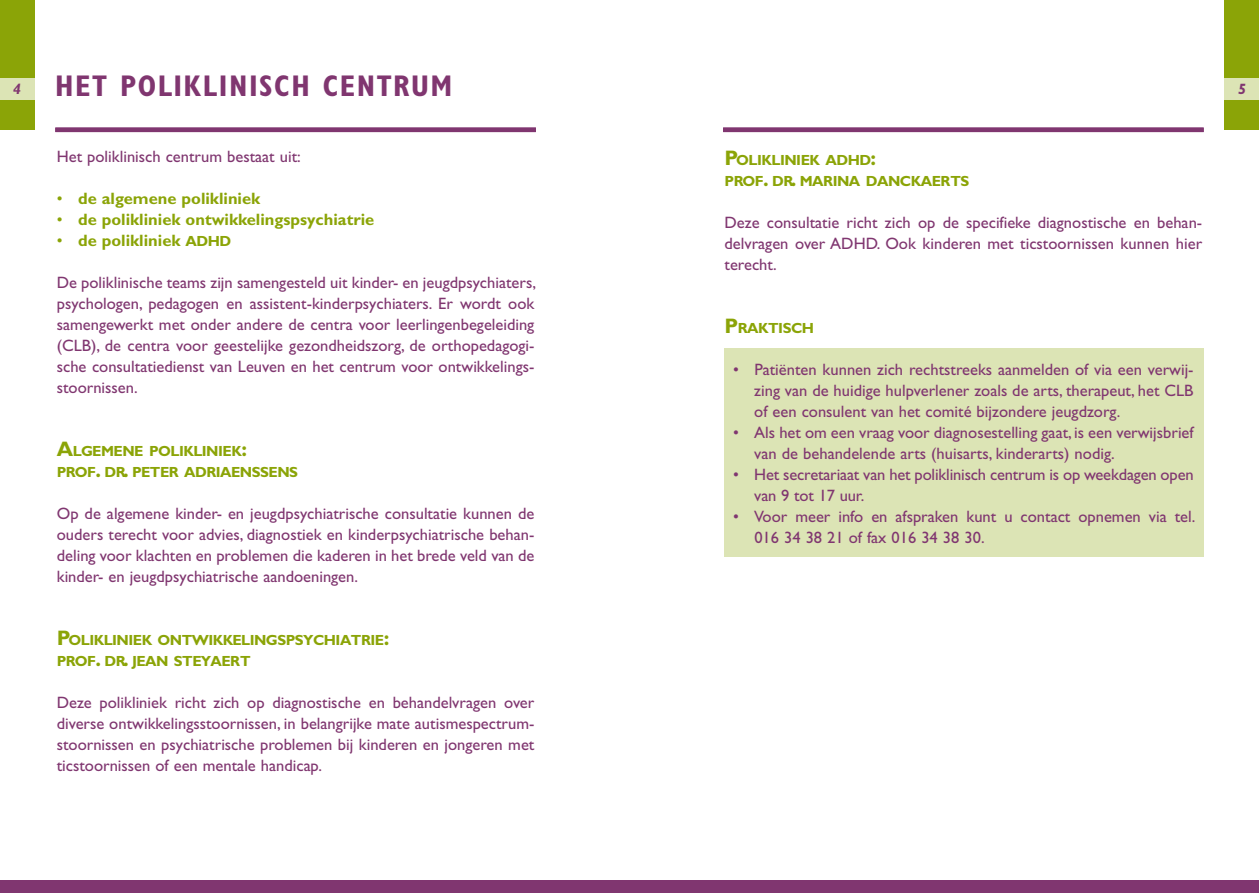
<style>
.page{position:relative;width:1259px;height:893px;background:#fff}
.page>*{position:absolute;margin:0;border:0;box-sizing:border-box;transform-origin:0 0}
.t1{font:700 condensed 30px "Gill Sans Std";letter-spacing:.05em;color:#803670}
.t2{font:16.5px/21px "Gill Sans Std";color:#803670;text-align:justify}
.t3{font:700 16.5px "Gill Sans Std";color:#8ba407}
.t4{font:italic 700 15px "Gill Sans Std";color:#803670}
.t5{font:700 14.7px/21px "Gill Sans Std";letter-spacing:-.035em;color:#8ba407}
.s1{font-weight:400}
.s2{font-size:14.7px}
.s3{font-size:21px}
</style>
<div class="page">
<div style="left:0;top:0;width:34px;height:130px;background:#8ba407"></div>
<div style="left:0;top:79px;width:34px;height:21px;background:#dce4b5"></div>
<div style="left:1225px;top:0;width:34px;height:130px;background:#8ba407"></div>
<div style="left:1225px;top:79px;width:34px;height:21px;background:#dce4b5"></div>
<div style="left:724px;top:348px;width:479px;height:209px;background:#dce4b5"></div>
<hr style="left:723px;top:128px;width:480px;height:4px;background:#803670">
<div style="left:0;top:880px;width:1259px;height:13px;background:#803670"></div>
<hr style="left:55px;top:128px;width:481px;height:4px;background:#803670">
<h1 class="t1" style="left:55px;top:68px;width:399px">HET POLIKLINISCH CENTRUM</h1>
<p class="t4" style="left:13px;top:81px;width:9px">4</p>
<p class="t4" style="left:1238px;top:81px;width:9px">5</p>
<p class="t2" style="left:57px;top:146px;width:245px">Het poliklinisch centrum bestaat uit:</p>
<p class="t3" style="left:57px;top:188px;width:205px"><span class="s1">•</span> de algemene polikliniek</p>
<p class="t3" style="left:57px;top:209px;width:319px"><span class="s1">•</span> de polikliniek ontwikkelingspsychiatrie</p>
<p class="t3" style="left:57px;top:230px;width:176px"><span class="s1">•</span> de polikliniek <span class="s2">ADHD</span></p>
<p class="t2" style="left:57px;top:272px;width:481px">De poliklinische teams zijn samengesteld uit kinder- en jeugdpsychiaters, psychologen, pedagogen en assistent-kinderpsychiaters. Er wordt ook samengewerkt met onder andere de centra voor leerlingenbegeleiding (CLB), de centra voor geestelijke gezondheidszorg, de orthopedagogi&shy;sche consultatiedienst van Leuven en het centrum voor ontwikkelings&shy;stoornissen.</p>
<p class="t5" style="left:57px;top:440px;width:243px"><span class="s3">A</span>LGEMENE POLIKLINIEK<span class="s3">:<br></span>PROF<span class="s3">.</span> DR<span class="s3">.</span> PETER ADRIAENSSENS</p>
<p class="t2" style="left:57px;top:503px;width:479px">Op de algemene kinder- en jeugdpsychiatrische consultatie kunnen de ouders terecht voor advies, diagnostiek en kinderpsychiatrische behan&shy;deling voor klachten en problemen die kaderen in het brede veld van de kinder- en jeugdpsychiatrische aandoeningen.</p>
<p class="t5" style="left:57px;top:629px;width:334px"><span class="s3">P</span>OLI KLI NI EK ONTWI KKELI NGSPSYCHIATRI E<span class="s3">:<br></span>PROF<span class="s3">.</span> DR<span class="s3">.</span> JEAN STEYAERT</p>
<p class="t2" style="left:57px;top:692px;width:479px">Deze polikliniek richt zich op diagnostische en behandelvragen over diverse ontwikkelingsstoornissen, in belangrijke mate autismespectrum&shy;stoornissen en psychiatrische problemen bij kinderen en jongeren met ticstoornissen of een mentale handicap.</p>
<p class="t5" style="left:724px;top:149px;width:246px"><span class="s3">P</span>OLIKLI NI EK ADHD<span class="s3">:<br></span>PROF<span class="s3">.</span> DR<span class="s3">.</span> MARI NA DANCKAERTS</p>
<p class="t2" style="left:724px;top:212px;width:479px">Deze consultatie richt zich op de specifieke diagnostische en behan&shy;delvragen over ADHD. Ook kinderen met ticstoornissen kunnen hier terecht.</p>
<p class="t5" style="left:724px;top:317px;width:89px"><span class="s3">P</span> RAKTISCH</p>
<p class="t2" style="left:754px;top:359px;width:441px;text-indent:-21px">• Patiënten kunnen zich rechtstreeks aanmelden of via een verwij&shy;zing van de huidige hulpverlener zoals de arts, therapeut, het CLB of een consulent van het comité bijzondere jeugdzorg.</p>
<p class="t2" style="left:754px;top:422px;width:441px;text-indent:-21px">• Als het om een vraag voor diagnosestelling gaat, is een verwijsbrief van de behandelende arts (huisarts, kinderarts) nodig.</p>
<p class="t2" style="left:754px;top:464px;width:441px;text-indent:-21px">• Het secretariaat van het poliklinisch centrum is op weekdagen open van 9 tot 17 uur.</p>
<p class="t2" style="left:754px;top:506px;width:442px;text-indent:-21px">• Voor meer info en afspraken kunt u contact opnemen via tel.<br>016 34 38 21 of fax 016 34 38 30.</p>
</div>
